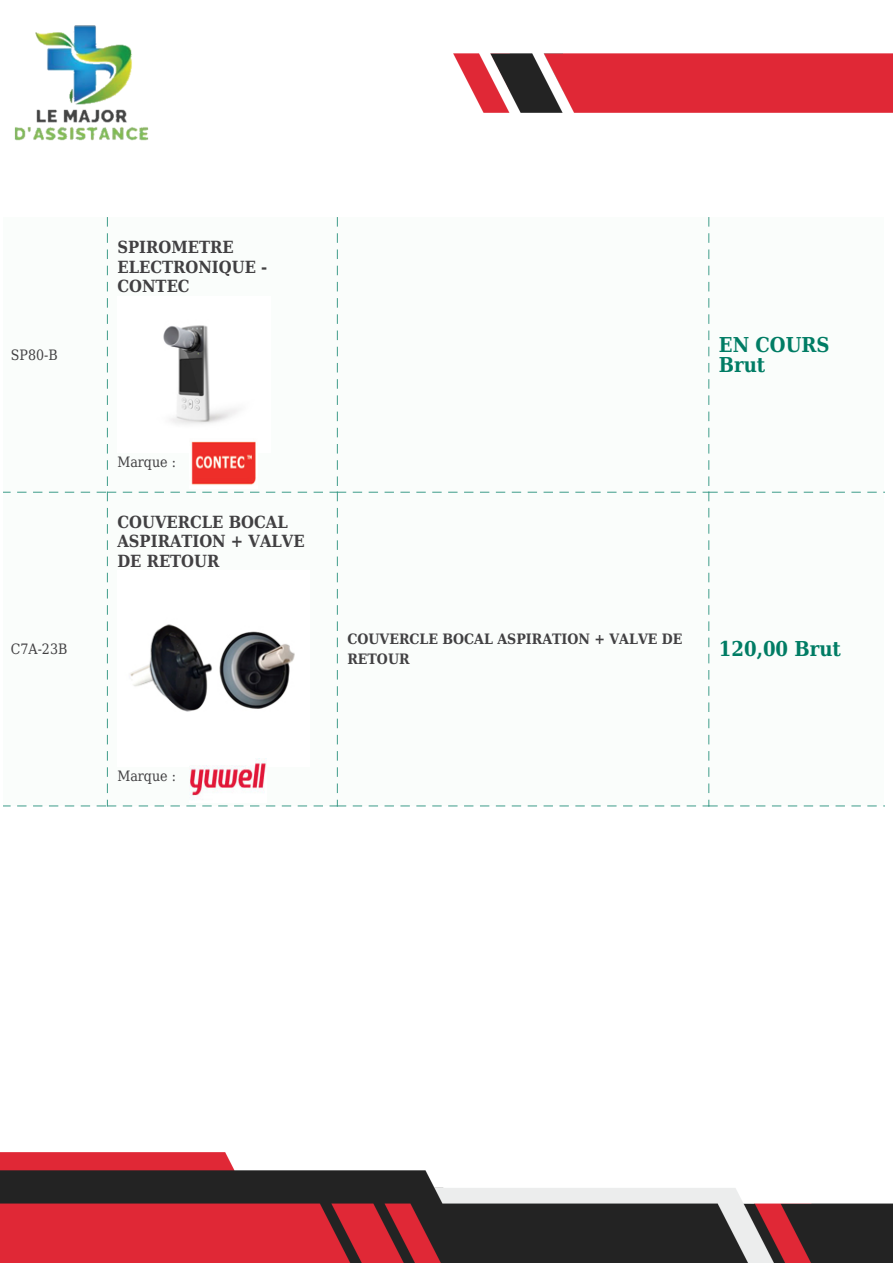
<style>
.page{position:relative;width:893px;height:1263px;background:#fff}
.page>*{position:absolute;margin:0;border:0;box-sizing:border-box;transform-origin:0 0}
.t1{font:700 20.55px/19.5px "DejaVu Serif Condensed";color:#007c64}
.t2{font:700 16.8px/19.5px "DejaVu Serif Condensed";color:#414042}
.t3{font:700 14.4px/19.5px "DejaVu Serif Condensed";color:#414042}
.t4{font:14.4px "DejaVu Serif Condensed";color:#414042}
</style>
<div class="page">
<img style="left:0;top:25px;width:893px;height:1238px">
<p class="t4" style="left:11px;top:344px;width:48px">SP80-B</p>
<p class="t4" style="left:11px;top:638px;width:58px">C7A-23B</p>
<p class="t2" style="left:117px;top:237px;width:151px">SPIROMETRE<br>ELECTRONIQUE -<br>CONTEC</p>
<p class="t4" style="left:117px;top:451px;width:60px">Marque :</p>
<p class="t2" style="left:117px;top:512px;width:189px">COUVERCLE BOCAL<br>ASPIRATION + VALVE<br>DE RETOUR</p>
<p class="t4" style="left:117px;top:765px;width:60px">Marque :</p>
<p class="t1" style="left:719px;top:335px;width:112px">EN COURS<br>Brut</p>
<p class="t3" style="left:347px;top:629px;width:337px">COUVERCLE BOCAL ASPIRATION + VALVE DE<br>RETOUR</p>
<p class="t1" style="left:719px;top:639px;width:123px">120,00 Brut</p>
</div>
